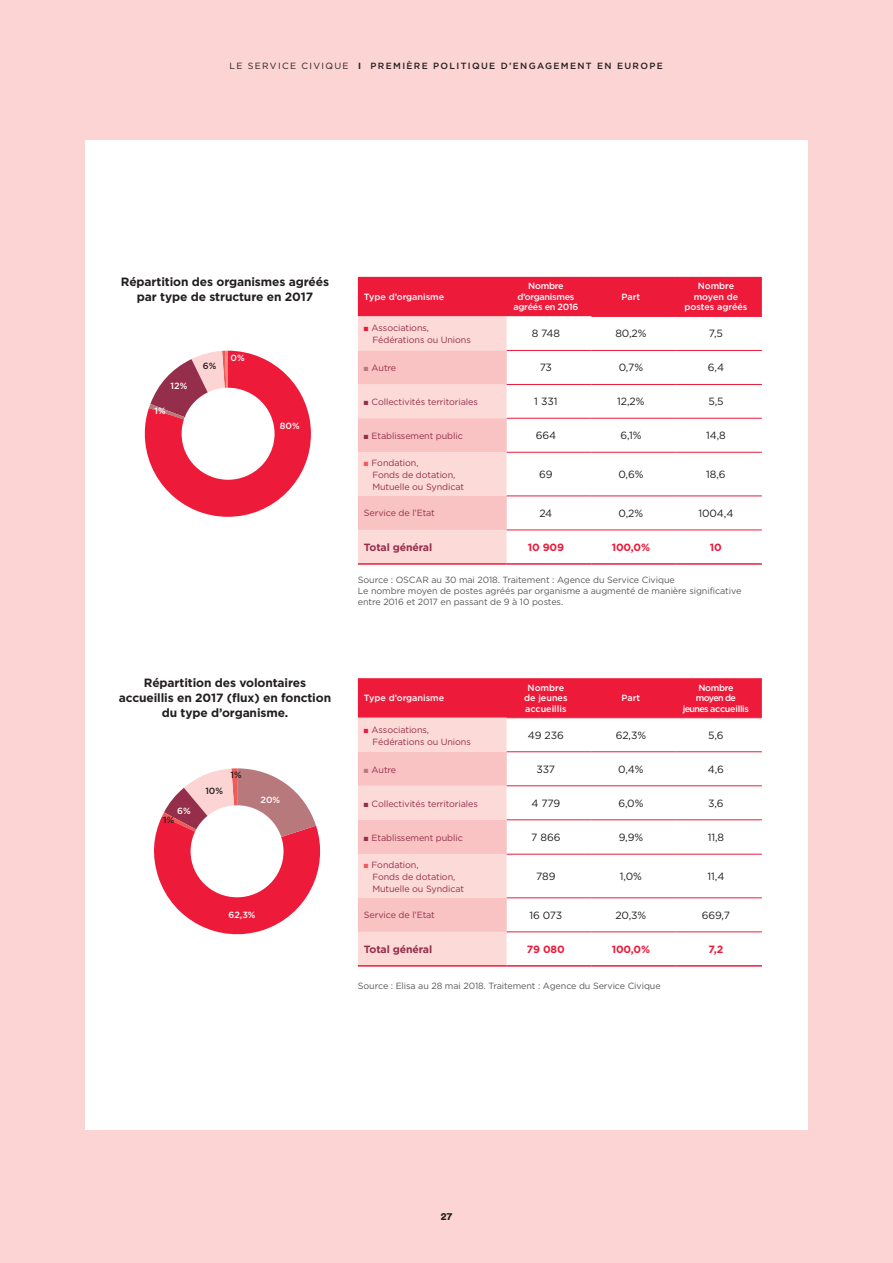
<style>
.page{position:relative;width:893px;height:1263px;background:#fcd4d3}
.page>*{position:absolute;margin:0;border:0;box-sizing:border-box;transform-origin:0 0}
.t1{font:700 12px/15px "Gotham HTF";letter-spacing:-.01em;color:#231f20;text-align:center}
.t2{font:10.5px "Gotham HTF";letter-spacing:-.01em;color:#231f20}
.t3{font:700 10.5px "Gotham HTF";letter-spacing:-.01em;color:#ed1a3a}
.t4{font:700 10.5px "Gotham HTF";letter-spacing:-.01em;color:#952e4a}
.t5{font:900 10.5px "Circular Std";color:#231f20}
.t6{font:9px/12px "Gotham HTF";letter-spacing:-.01em;color:#952e4a}
.t7{font:9px/10.5px "Gotham HTF";letter-spacing:-.01em;color:#58595b}
.t8{font:500 9px/10.5px "Gotham HTF";letter-spacing:-.01em;color:#fff;text-align:center}
.t9{font:500 9px "Gotham HTF";letter-spacing:.15em;color:#231f20}
.t10{font:500 9px/10.5px "Gotham HTF";letter-spacing:-.03em;color:#fff;text-align:center}
.t11{font:500 9px/10.5px "Gotham HTF";letter-spacing:-.04em;color:#fff;text-align:center}
.s1{font-weight:400}
.s2{font-weight:700}
.s3{color:#ed1a3a}
.s4{color:#b8797c}
.s5{color:#f15a56}
</style>
<div class="page">
<div style="left:85px;top:141px;width:723px;height:989px;background:#fff"></div>
<svg style="left:154px;top:768px;width:167px;height:167px"></svg>
<div style="left:191px;top:805px;width:93px;height:92px;background:#fff;border-radius:50%"></div>
<svg style="left:358px;top:678px;width:404px;height:287px"></svg>
<hr style="left:507px;top:717px;width:85px;height:1px;background:#ed1a3a">
<hr style="left:592px;top:717px;width:85px;height:1px;background:#ed1a3a">
<hr style="left:677px;top:717px;width:85px;height:1px;background:#ed1a3a">
<hr style="left:507px;top:751px;width:85px;height:1px;background:#ed1a3a">
<hr style="left:592px;top:751px;width:85px;height:1px;background:#ed1a3a">
<hr style="left:677px;top:751px;width:85px;height:1px;background:#ed1a3a">
<hr style="left:507px;top:785px;width:85px;height:1px;background:#ed1a3a">
<hr style="left:592px;top:785px;width:85px;height:1px;background:#ed1a3a">
<hr style="left:677px;top:785px;width:85px;height:1px;background:#ed1a3a">
<hr style="left:507px;top:819px;width:85px;height:1px;background:#ed1a3a">
<hr style="left:592px;top:819px;width:85px;height:1px;background:#ed1a3a">
<hr style="left:677px;top:819px;width:85px;height:1px;background:#ed1a3a">
<hr style="left:507px;top:854px;width:85px;height:1px;background:#ed1a3a">
<hr style="left:592px;top:854px;width:85px;height:1px;background:#ed1a3a">
<hr style="left:677px;top:854px;width:85px;height:1px;background:#ed1a3a">
<hr style="left:507px;top:897px;width:85px;height:1px;background:#ed1a3a">
<hr style="left:592px;top:897px;width:85px;height:1px;background:#ed1a3a">
<hr style="left:677px;top:897px;width:85px;height:1px;background:#ed1a3a">
<hr style="left:507px;top:931px;width:85px;height:1px;background:#ed1a3a">
<hr style="left:592px;top:931px;width:85px;height:1px;background:#ed1a3a">
<hr style="left:677px;top:931px;width:85px;height:1px;background:#ed1a3a">
<hr style="left:358px;top:965px;width:149px;height:2px;background:#ed1a3a">
<hr style="left:507px;top:965px;width:85px;height:2px;background:#ed1a3a">
<hr style="left:592px;top:965px;width:85px;height:2px;background:#ed1a3a">
<hr style="left:677px;top:965px;width:85px;height:2px;background:#ed1a3a">
<svg style="left:358px;top:277px;width:404px;height:286px"></svg>
<hr style="left:591px;top:277px;width:1px;height:39px;background:#ed1a3a">
<hr style="left:592px;top:316px;width:85px;height:1px;background:#ed1a3a">
<hr style="left:677px;top:277px;width:1px;height:39px;background:#ed1a3a">
<hr style="left:677px;top:316px;width:85px;height:1px;background:#ed1a3a">
<hr style="left:507px;top:350px;width:85px;height:1px;background:#ed1a3a">
<hr style="left:592px;top:350px;width:85px;height:1px;background:#ed1a3a">
<hr style="left:677px;top:350px;width:85px;height:1px;background:#ed1a3a">
<hr style="left:507px;top:384px;width:85px;height:1px;background:#ed1a3a">
<hr style="left:592px;top:384px;width:85px;height:1px;background:#ed1a3a">
<hr style="left:677px;top:384px;width:85px;height:1px;background:#ed1a3a">
<hr style="left:507px;top:418px;width:85px;height:1px;background:#ed1a3a">
<hr style="left:592px;top:418px;width:85px;height:1px;background:#ed1a3a">
<hr style="left:677px;top:418px;width:85px;height:1px;background:#ed1a3a">
<hr style="left:507px;top:452px;width:85px;height:1px;background:#ed1a3a">
<hr style="left:592px;top:452px;width:85px;height:1px;background:#ed1a3a">
<hr style="left:677px;top:452px;width:85px;height:1px;background:#ed1a3a">
<hr style="left:507px;top:496px;width:85px;height:1px;background:#ed1a3a">
<hr style="left:592px;top:496px;width:85px;height:1px;background:#ed1a3a">
<hr style="left:677px;top:496px;width:85px;height:1px;background:#ed1a3a">
<hr style="left:507px;top:530px;width:85px;height:1px;background:#ed1a3a">
<hr style="left:592px;top:530px;width:85px;height:1px;background:#ed1a3a">
<hr style="left:677px;top:530px;width:85px;height:1px;background:#ed1a3a">
<hr style="left:358px;top:563px;width:149px;height:2px;background:#ed1a3a">
<hr style="left:507px;top:563px;width:85px;height:2px;background:#ed1a3a">
<hr style="left:592px;top:563px;width:85px;height:2px;background:#ed1a3a">
<hr style="left:677px;top:563px;width:85px;height:2px;background:#ed1a3a">
<svg style="left:145px;top:351px;width:166px;height:166px"></svg>
<div style="left:182px;top:388px;width:93px;height:92px;background:#fff;border-radius:50%"></div>
<p class="t9" style="left:229px;top:61px;width:435px"><span class="s1">LE SERVICE CIVIQUE</span> <span class="s2">I</span> PREMIÈRE POLITIQUE D’ENGAGEMENT EN EUROPE</p>
<h1 class="t1" style="left:121px;top:274px;width:210px">Répartition des organismes agréés par type de structure en 2017</h1>
<p class="t8" style="left:171px;top:381px;width:18px">12%</p>
<p class="t8" style="left:154px;top:405px;width:13px">1%</p>
<p class="t9" style="left:203px;top:361px;width:15px">6%</p>
<p class="t8" style="left:231px;top:353px;width:16px">0%</p>
<p class="t8" style="left:280px;top:420px;width:21px">80%</p>
<p class="t8" style="left:364px;top:291px;width:82px">Type d’organisme</p>
<p class="t10" style="left:513px;top:281px;width:66px">Nombre d’organismes agréés en 2016</p>
<p class="t8" style="left:622px;top:291px;width:20px">Part</p>
<p class="t8" style="left:684px;top:281px;width:64px">Nombre moyen de postes agréés</p>
<p class="t6" style="left:372px;top:322px;width:100px;text-indent:-9px"><span class="s3">■</span> Associations,<br>Fédérations ou Unions</p>
<p class="t2" style="left:532px;top:328px;width:30px">8 748</p>
<p class="t2" style="left:615px;top:328px;width:33px">80,2%</p>
<p class="t2" style="left:709px;top:328px;width:15px">7,5</p>
<p class="t6" style="left:364px;top:362px;width:34px"><span class="s4">■</span> Autre</p>
<p class="t2" style="left:540px;top:362px;width:14px">73</p>
<p class="t2" style="left:619px;top:362px;width:26px">0,7%</p>
<p class="t2" style="left:708px;top:362px;width:18px">6,4</p>
<p class="t6" style="left:364px;top:396px;width:115px">■ Collectivités territoriales</p>
<p class="t2" style="left:534px;top:396px;width:25px">1 331</p>
<p class="t2" style="left:617px;top:396px;width:29px">12,2%</p>
<p class="t2" style="left:708px;top:396px;width:17px">5,5</p>
<p class="t6" style="left:364px;top:430px;width:100px">■ Etablissement public</p>
<p class="t2" style="left:536px;top:429px;width:22px">664</p>
<p class="t2" style="left:620px;top:429px;width:23px">6,1%</p>
<p class="t2" style="left:706px;top:429px;width:21px">14,8</p>
<p class="t6" style="left:372px;top:457px;width:93px;text-indent:-9px"><span class="s5">■</span> Fondation,<br>Fonds de dotation,<br>Mutuelle ou Syndicat</p>
<p class="t2" style="left:539px;top:468px;width:15px">69</p>
<p class="t2" style="left:618px;top:468px;width:27px">0,6%</p>
<p class="t2" style="left:706px;top:468px;width:21px">18,6</p>
<p class="t6" style="left:364px;top:507px;width:73px">Service de l’Etat</p>
<p class="t2" style="left:539px;top:507px;width:14px">24</p>
<p class="t2" style="left:619px;top:507px;width:26px">0,2%</p>
<p class="t2" style="left:698px;top:507px;width:36px">1004,4</p>
<p class="t4" style="left:364px;top:541px;width:70px">Total général</p>
<p class="t3" style="left:528px;top:541px;width:38px">10 909</p>
<p class="t3" style="left:612px;top:541px;width:40px">100,0%</p>
<p class="t3" style="left:710px;top:541px;width:13px">10</p>
<p class="t7" style="left:358px;top:575px;width:385px">Source : OSCAR au 30 mai 2018. Traitement : Agence du Service Civique<br>Le nombre moyen de postes agréés par organisme a augmenté de manière significative entre 2016 et 2017 en passant de 9 à 10 postes.</p>
<h1 class="t1" style="left:119px;top:675px;width:214px">Répartition des volontaires accueillis en 2017 (flux) en fonction du type d’organisme.</h1>
<p class="t8" style="left:177px;top:805px;width:15px">6%</p>
<p class="t9" style="left:163px;top:814px;width:13px">1%</p>
<p class="t9" style="left:205px;top:786px;width:19px">10%</p>
<p class="t9" style="left:231px;top:770px;width:13px">1%</p>
<p class="t8" style="left:261px;top:794px;width:21px">20%</p>
<p class="t8" style="left:229px;top:910px;width:29px">62,3%</p>
<p class="t8" style="left:364px;top:693px;width:82px">Type d’organisme</p>
<p class="t8" style="left:524px;top:682px;width:45px">Nombre de jeunes accueillis</p>
<p class="t8" style="left:622px;top:693px;width:20px">Part</p>
<p class="t11" style="left:683px;top:682px;width:68px">Nombre<br>moyen de jeunes accueillis</p>
<p class="t6" style="left:372px;top:723px;width:100px;text-indent:-9px"><span class="s3">■</span> Associations,<br>Fédérations ou Unions</p>
<p class="t2" style="left:528px;top:729px;width:37px">49 236</p>
<p class="t2" style="left:616px;top:729px;width:32px">62,3%</p>
<p class="t2" style="left:708px;top:729px;width:17px">5,6</p>
<p class="t6" style="left:364px;top:763px;width:34px"><span class="s4">■</span> Autre</p>
<p class="t2" style="left:537px;top:763px;width:20px">337</p>
<p class="t2" style="left:618px;top:763px;width:27px">0,4%</p>
<p class="t2" style="left:708px;top:763px;width:18px">4,6</p>
<p class="t6" style="left:364px;top:797px;width:115px">■ Collectivités territoriales</p>
<p class="t2" style="left:531px;top:797px;width:30px">4 779</p>
<p class="t2" style="left:618px;top:797px;width:27px">6,0%</p>
<p class="t2" style="left:708px;top:797px;width:17px">3,6</p>
<p class="t6" style="left:364px;top:831px;width:100px">■ Etablissement public</p>
<p class="t2" style="left:531px;top:831px;width:31px">7 866</p>
<p class="t2" style="left:619px;top:831px;width:26px">9,9%</p>
<p class="t2" style="left:708px;top:831px;width:18px">11,8</p>
<p class="t6" style="left:372px;top:858px;width:93px;text-indent:-9px"><span class="s5">■</span> Fondation,<br>Fonds de dotation,<br>Mutuelle ou Syndicat</p>
<p class="t2" style="left:536px;top:870px;width:21px">789</p>
<p class="t2" style="left:620px;top:870px;width:24px">1,0%</p>
<p class="t2" style="left:708px;top:870px;width:18px">11,4</p>
<p class="t6" style="left:364px;top:909px;width:73px">Service de l’Etat</p>
<p class="t2" style="left:529px;top:909px;width:34px">16 073</p>
<p class="t2" style="left:615px;top:909px;width:32px">20,3%</p>
<p class="t2" style="left:702px;top:909px;width:30px">669,7</p>
<p class="t4" style="left:364px;top:943px;width:70px">Total général</p>
<p class="t3" style="left:527px;top:943px;width:39px">79 080</p>
<p class="t3" style="left:612px;top:943px;width:40px">100,0%</p>
<p class="t3" style="left:709px;top:943px;width:16px">7,2</p>
<p class="t7" style="left:358px;top:980px;width:304px">Source : Elisa au 28 mai 2018. Traitement : Agence du Service Civique</p>
<p class="t5" style="left:441px;top:1210px;width:13px">27</p>
</div>
